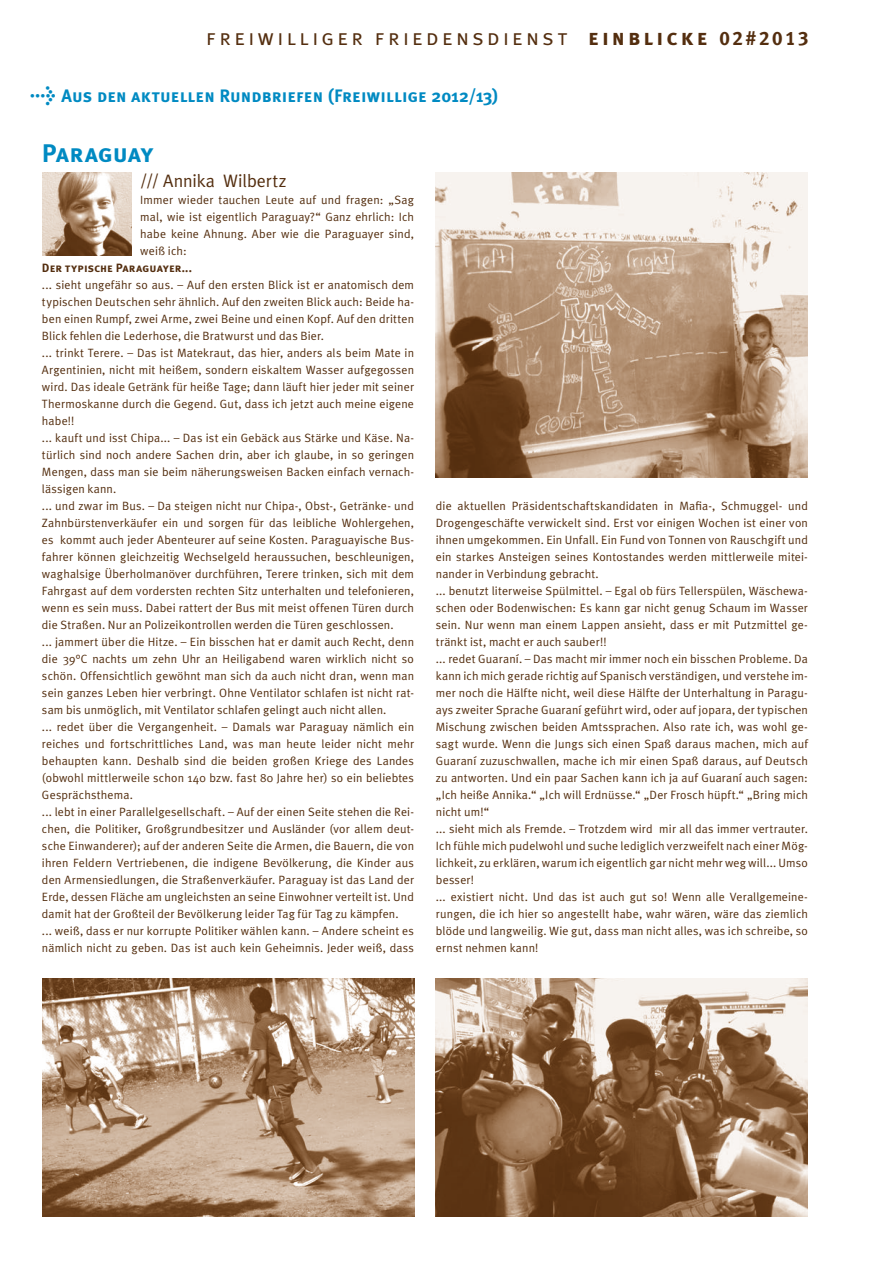
<style>
.page{position:relative;width:893px;height:1263px;background:#fff}
.page>*{position:absolute;margin:0;border:0;box-sizing:border-box;transform-origin:0 0}
.t1{font:25.5px "Meta Plus Bold Caps";letter-spacing:.005em;color:#008ac2}
.t2{font:22.5px "Meta Plus Normal Caps";letter-spacing:.145em;color:#542e0f}
.t3{font:18px "Meta Plus Bold Caps";letter-spacing:.005em;color:#008ac2}
.t4{font:18px "Meta Plus Normal";letter-spacing:.005em;color:#542e0f}
.t5{font:12px/17px "Meta Plus Normal";letter-spacing:.015em;color:#542e0f}
.t6{font:12px "Meta Plus Bold Caps";letter-spacing:.01em;color:#542e0f}
.s1{font-family:"Meta Plus Bold Caps"}
.s2{font-family:"Meta Plus Bold Caps";font-size:19.5px}
.s3{font-family:"Meta Plus";font-weight:700;font-size:21px}
.s4{font-family:"Meta Plus";font-weight:700}
.s5{font-size:16.5px}
</style>
<div class="page">
<img style="left:43px;top:172px;width:89px;height:83px">
<img style="left:436px;top:172px;width:372px;height:305px">
<img style="left:43px;top:978px;width:372px;height:238px">
<img style="left:436px;top:978px;width:372px;height:238px">
<h2 class="t2" style="left:206px;top:25px;width:604px">freiwilliger friedensdienst <span class="s1">einblicke</span> <span class="s2">02#2013</span></h2>
<h3 class="t3" style="left:30px;top:85px;width:470px"><span class="s3">&gt;</span> Aus den aktuellen Rundbriefen (Freiwillige <span class="s4">2012/13</span>)</h3>
<h1 class="t1" style="left:42px;top:138px;width:113px">Paraguay</h1>
<h3 class="t4" style="left:140px;top:170px;width:148px"><span class="s5">///</span> Annika Wilbertz</h3>
<p class="t5" style="left:140px;top:191px;width:275px;text-align:justify">Immer wieder tauchen Leute auf und fragen: „Sag mal, wie ist eigentlich Paraguay?“ Ganz ehrlich: Ich habe keine Ahnung. Aber wie die Paraguayer sind, weiß ich:</p>
<p class="t6" style="left:42px;top:261px;width:151px">Der typische Paraguayer...</p>
<p class="t5" style="left:42px;top:276px;width:374px">... sieht ungefähr so aus. – Auf den ersten Blick ist er anatomisch dem typischen Deutschen sehr ähnlich. Auf den zweiten Blick auch: Beide ha&shy;ben einen Rumpf, zwei Arme, zwei Beine und einen Kopf. Auf den dritten Blick fehlen die Lederhose, die Bratwurst und das Bier.<br>... trinkt Terere. – Das ist Matekraut, das hier, anders als beim Mate in Argentinien, nicht mit heißem, sondern eiskaltem Wasser aufgegossen wird. Das ideale Getränk für heiße Tage; dann läuft hier jeder mit seiner Thermoskanne durch die Gegend. Gut, dass ich jetzt auch meine eigene habe!!<br>... kauft und isst Chipa... – Das ist ein Gebäck aus Stärke und Käse. Na&shy;türlich sind noch andere Sachen drin, aber ich glaube, in so geringen Mengen, dass man sie beim näherungsweisen Backen einfach vernach&shy;lässigen kann.<br>... und zwar im Bus. – Da steigen nicht nur Chipa-, Obst-, Getränke- und Zahnbürstenverkäufer ein und sorgen für das leibliche Wohlergehen, es kommt auch jeder Abenteurer auf seine Kosten. Paraguayische Bus&shy;fahrer können gleichzeitig Wechselgeld heraussuchen, beschleunigen, waghalsige Überholmanöver durchführen, Terere trinken, sich mit dem Fahrgast auf dem vordersten rechten Sitz unterhalten und telefonieren, wenn es sein muss. Dabei rattert der Bus mit meist offenen Türen durch die Straßen. Nur an Polizeikontrollen werden die Türen geschlossen.<br>... jammert über die Hitze. – Ein bisschen hat er damit auch Recht, denn die 39°C nachts um zehn Uhr an Heiligabend waren wirklich nicht so schön. Offensichtlich gewöhnt man sich da auch nicht dran, wenn man sein ganzes Leben hier verbringt. Ohne Ventilator schlafen ist nicht rat&shy;sam bis unmöglich, mit Ventilator schlafen gelingt auch nicht allen.<br>... redet über die Vergangenheit. – Damals war Paraguay nämlich ein reiches und fortschrittliches Land, was man heute leider nicht mehr behaupten kann. Deshalb sind die beiden großen Kriege des Landes (obwohl mittlerweile schon 140 bzw. fast 80 Jahre her) so ein beliebtes Gesprächsthema.<br>... lebt in einer Parallelgesellschaft. – Auf der einen Seite stehen die Rei&shy;chen, die Politiker, Großgrundbesitzer und Ausländer (vor allem deut&shy;sche Einwanderer); auf der anderen Seite die Armen, die Bauern, die von ihren Feldern Vertriebenen, die indigene Bevölkerung, die Kinder aus den Armensiedlungen, die Straßenverkäufer. Paraguay ist das Land der Erde, dessen Fläche am ungleichsten an seine Einwohner verteilt ist. Und damit hat der Großteil der Bevölkerung leider Tag für Tag zu kämpfen.<br>... weiß, dass er nur korrupte Politiker wählen kann. – Andere scheint es nämlich nicht zu geben. Das ist auch kein Geheimnis. Jeder weiß, dass</p>
<p class="t5" style="left:436px;top:497px;width:374px">die aktuellen Präsidentschaftskandidaten in Mafia-, Schmuggel- und Drogengeschäfte verwickelt sind. Erst vor einigen Wochen ist einer von ihnen umgekommen. Ein Unfall. Ein Fund von Tonnen von Rauschgift und ein starkes Ansteigen seines Kontostandes werden mittlerweile mitei&shy;nander in Verbindung gebracht.<br>... benutzt literweise Spülmittel. – Egal ob fürs Tellerspülen, Wäschewa&shy;schen oder Bodenwischen: Es kann gar nicht genug Schaum im Wasser sein. Nur wenn man einem Lappen ansieht, dass er mit Putzmittel ge&shy;tränkt ist, macht er auch sauber!!<br>... redet Guaraní. – Das macht mir immer noch ein bisschen Probleme. Da kann ich mich gerade richtig auf Spanisch verständigen, und verstehe im&shy;mer noch die Hälfte nicht, weil diese Hälfte der Unterhaltung in Paragu&shy;ays zweiter Sprache Guaraní geführt wird, oder auf jopara, der typischen Mischung zwischen beiden Amtssprachen. Also rate ich, was wohl ge&shy;sagt wurde. Wenn die Jungs sich einen Spaß daraus machen, mich auf Guaraní zuzuschwallen, mache ich mir einen Spaß daraus, auf Deutsch zu antworten. Und ein paar Sachen kann ich ja auf Guaraní auch sagen: „Ich heiße Annika.“ „Ich will Erdnüsse.“ „Der Frosch hüpft.“ „Bring mich nicht um!“<br>... sieht mich als Fremde. – Trotzdem wird mir all das immer vertrauter.<br>Ich fühle mich pudelwohl und suche lediglich verzweifelt nach einer Mög&shy;lichkeit, zu erklären, warum ich eigentlich gar nicht mehr weg will... Umso besser!<br>... existiert nicht. Und das ist auch gut so! Wenn alle Verallgemeine&shy;rungen, die ich hier so angestellt habe, wahr wären, wäre das ziemlich blöde und langweilig. Wie gut, dass man nicht alles, was ich schreibe, so ernst nehmen kann!</p>
</div>
